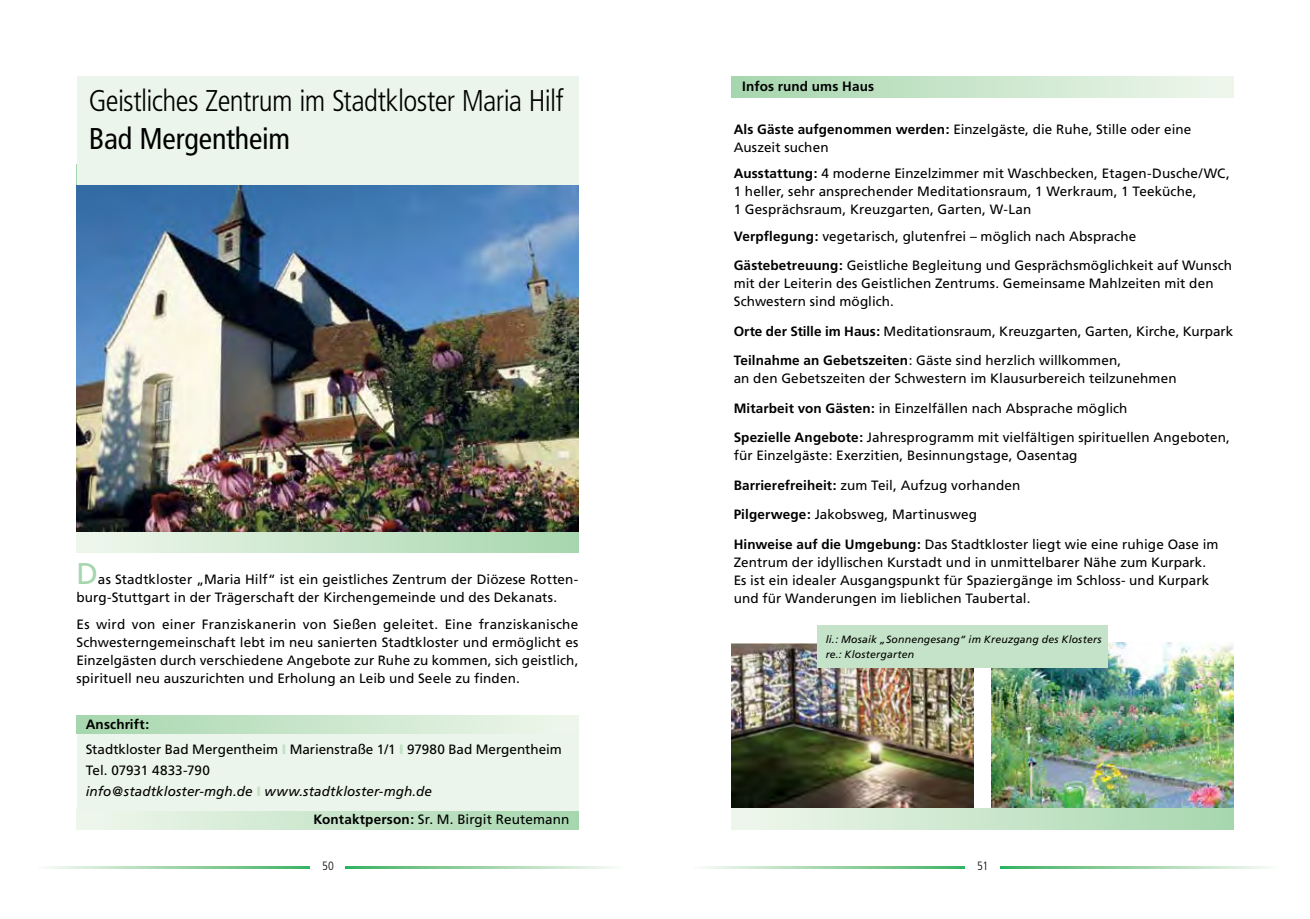
<style>
.page{position:relative;width:1310px;height:919px;background:#fff}
.page>*{position:absolute;margin:0;border:0;box-sizing:border-box;transform-origin:0 0}
.t1{font:300 condensed 30px "Frutiger";letter-spacing:-.02em;color:#000}
.t2{font:condensed 30px "Frutiger";letter-spacing:-.005em;color:#000}
.t3{font:30px "Frutiger";color:#a6d6ae}
.t4{font:13.5px/18px "Frutiger";letter-spacing:.005em;color:#000}
.t5{font:italic 13.5px/21px "Frutiger";letter-spacing:.01em;color:#000}
.t6{font:700 13.5px "Frutiger";letter-spacing:.01em;color:#000}
.t7{font:300 condensed 12px "Frutiger";color:#000}
.t8{font:italic 10.5px/15px "Frutiger";letter-spacing:.02em;color:#000}
.s1{font-weight:700}
.s2{font-weight:900;color:#c0e1c4}
.s3{font-style:normal}
.s4{font-weight:900;font-style:normal;color:#c0e1c4}
</style>
<div class="page">
<svg style="left:703px;top:866px;width:564px;height:2px"></svg>
<div style="left:965px;top:859px;width:35px;height:37px;background:#fff"></div>
<svg style="left:48px;top:866px;width:564px;height:2px"></svg>
<div style="left:310px;top:859px;width:35px;height:37px;background:#fff"></div>
<div style="left:732px;top:77px;width:501px;height:20px;background:linear-gradient(to right,#a6d6ad,#f0f7ed)"></div>
<div style="left:77px;top:716px;width:501px;height:113px;background:#ebf5eb"></div>
<div style="left:77px;top:811px;width:501px;height:18px;background:linear-gradient(to right,#f0f7ed,#a6d6ad)"></div>
<div style="left:77px;top:715px;width:501px;height:18px;background:linear-gradient(to right,#a6d6ad,#f0f7ed)"></div>
<div style="left:77px;top:531px;width:501px;height:21px;background:linear-gradient(to right,#f0f7ed,#a6d6ad)"></div>
<div style="left:77px;top:77px;width:501px;height:108px;background:#ebf5eb"></div>
<img style="left:77px;top:185px;width:501px;height:346px">
<img style="left:731px;top:643px;width:242px;height:165px">
<img style="left:992px;top:642px;width:241px;height:166px">
<div style="left:817px;top:625px;width:290px;height:42px;background:#c4e3c8"></div>
<div style="left:731px;top:808px;width:502px;height:21px;background:linear-gradient(to right,#f0f7ed,#a6d6ae)"></div>
<h1 class="t1" style="left:89px;top:83px;width:476px">Geistliches Zentrum im Stadtkloster Maria Hilf</h1>
<h1 class="t2" style="left:89px;top:121px;width:203px">Bad Mergentheim</h1>
<h1 class="t3" style="left:77px;top:556px;width:19px">D</h1>
<p class="t4" style="left:77px;top:570px;width:503px;text-indent:21px">as Stadtkloster „Maria Hilf“ ist ein geistliches Zentrum der Diözese Rotten&shy;burg-Stuttgart in der Trägerschaft der Kirchengemeinde und des Dekanats.</p>
<p class="t4" style="left:77px;top:615px;width:503px;text-align:justify">Es wird von einer Franziskanerin von Sießen geleitet. Eine franziskanische Schwesterngemeinschaft lebt im neu sanierten Stadtkloster und ermöglicht es Einzelgästen durch verschiedene Angebote zur Ruhe zu kommen, sich geistlich, spirituell neu auszurichten und Erholung an Leib und Seele zu finden.</p>
<p class="t4" style="left:86px;top:711px;width:477px;line-height:25.2px"><span class="s1">Anschrift:<br></span>Stadtkloster Bad Mergentheim <span class="s2">I</span> Marienstraße 1/1 <span class="s2">I</span> 97980 Bad Mergentheim</p>
<p class="t5" style="left:86px;top:759px;width:348px"><span class="s3">Tel. 07931 4833-790<br></span>info@stadtkloster-mgh.de <span class="s4">I</span> www.stadtkloster-mgh.de</p>
<p class="t4" style="left:313px;top:809px;width:257px"><span class="s1">Kontaktperson:</span> Sr. M. Birgit Reutemann</p>
<p class="t6" style="left:742px;top:79px;width:133px">Infos rund ums Haus</p>
<p class="t4" style="left:733px;top:120px;width:459px"><span class="s1">Als Gäste aufgenommen werden:</span> Einzelgäste, die Ruhe, Stille oder eine<br>Auszeit suchen</p>
<p class="t4" style="left:733px;top:164px;width:498px"><span class="s1">Ausstattung:</span> 4 moderne Einzelzimmer mit Waschbecken, Etagen-Dusche/WC,<br>1 heller, sehr ansprechender Meditationsraum, 1 Werkraum, 1 Teeküche,<br>1 Gesprächsraum, Kreuzgarten, Garten, W-Lan</p>
<p class="t4" style="left:733px;top:221px;width:500px;line-height:29.5px"><span class="s1">Verpflegung:</span> vegetarisch, glutenfrei – möglich nach Absprache<br><span class="s1">Gästebetreuung:</span> Geistliche Begleitung und Gesprächsmöglichkeit auf Wunsch</p>
<p class="t4" style="left:733px;top:274px;width:481px">mit der Leiterin des Geistlichen Zentrums. Gemeinsame Mahlzeiten mit den<br>Schwestern sind möglich.</p>
<p class="t4" style="left:733px;top:316px;width:501px;line-height:29.5px"><span class="s1">Orte der Stille im Haus:</span> Meditationsraum, Kreuzgarten, Garten, Kirche, Kurpark<br><span class="s1">Teilnahme an Gebetszeiten</span>: Gäste sind herzlich willkommen,</p>
<p class="t4" style="left:733px;top:363px;width:498px;line-height:29.5px">an den Gebetszeiten der Schwestern im Klausurbereich teilzunehmen<br><span class="s1">Mitarbeit von Gästen:</span> in Einzelfällen nach Absprache möglich<br><span class="s1">Spezielle Angebote:</span> Jahresprogramm mit vielfältigen spirituellen Angeboten,</p>
<p class="t4" style="left:733px;top:440px;width:486px;line-height:29.5px">für Einzelgäste: Exerzitien, Besinnungstage, Oasentag<br><span class="s1">Barrierefreiheit:</span> zum Teil, Aufzug vorhanden<br><span class="s1">Pilgerwege:</span> Jakobsweg, Martinusweg<br><span class="s1">Hinweise auf die Umgebung:</span> Das Stadtkloster liegt wie eine ruhige Oase im</p>
<p class="t4" style="left:733px;top:553px;width:477px">Zentrum der idyllischen Kurstadt und in unmittelbarer Nähe zum Kurpark.<br>Es ist ein idealer Ausgangspunkt für Spaziergänge im Schloss- und Kurpark und für Wanderungen im lieblichen Taubertal.</p>
<p class="t8" style="left:826px;top:631px;width:277px">li.: Mosaik „Sonnengesang“ im Kreuzgang des Klosters re.: Klostergarten</p>
<p class="t7" style="left:322px;top:858px;width:13px">50</p>
<p class="t7" style="left:977px;top:858px;width:12px">51</p>
</div>
